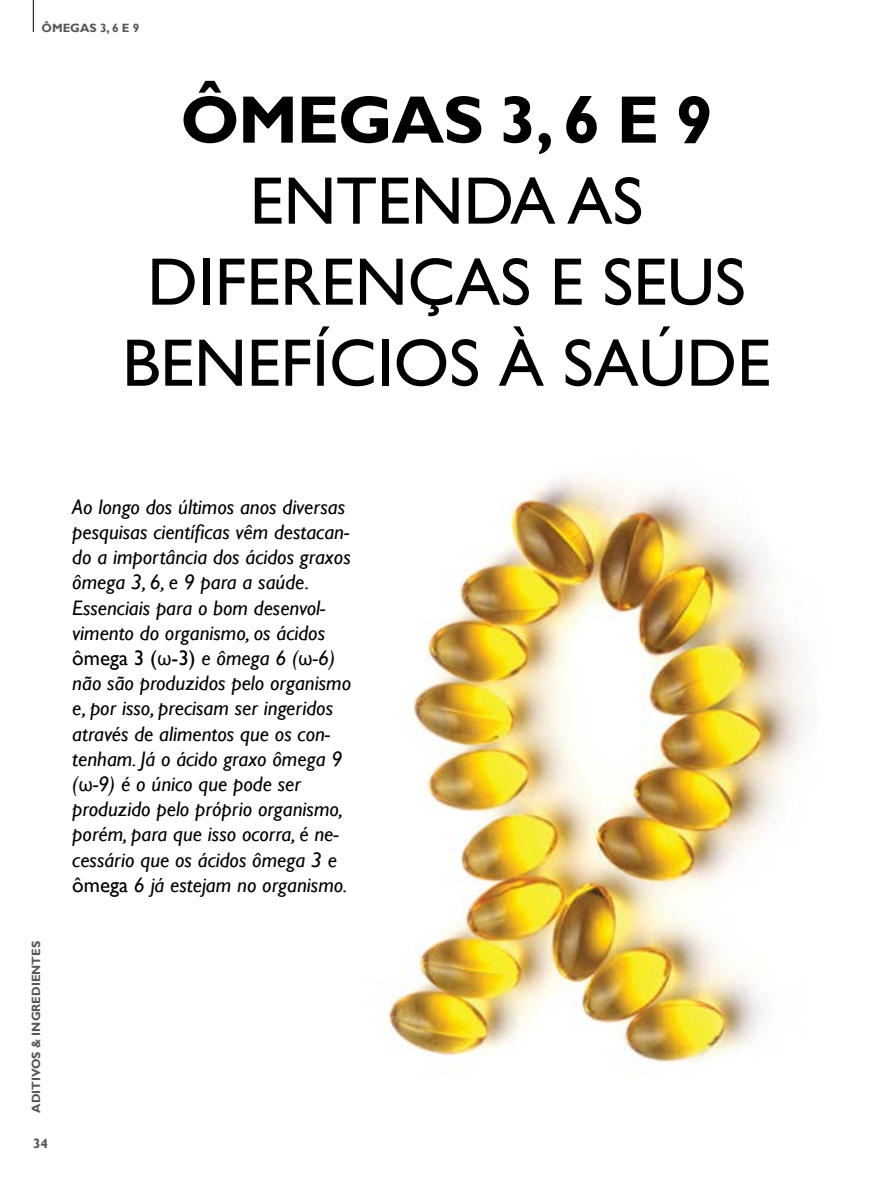
<style>
.page{position:relative;width:893px;height:1191px;background:#fff}
.page>*{position:absolute;margin:0;border:0;box-sizing:border-box;transform-origin:0 0}
.título{font:67.5px/81px "Gill Sans";color:#000;text-align:center}
.olho{font:italic 21px/25.2px "Gill Sans";color:#000}
.t1{font:700 13.5px "Gill Sans";color:#58585a}
.t2{font:700 12px "Gill Sans";color:#58585a}
.s1{font-weight:700}
.s2{font-style:normal}
.s3{font-family:"Calibri";font-style:normal}
</style>
<div class="page">
<hr style="left:33px;top:0;width:1px;height:32px;background:#000">
<img style="left:379px;top:475px;width:430px;height:589px">
<p class="t2" style="left:42px;top:21px;width:99px">ÔMEGAS 3, 6 E 9</p>
<p class="título" style="left:122px;top:81px;width:650px"><span class="s1">ÔMEGAS 3, 6 E 9<br></span>ENTENDA AS<br>DIFERENÇAS E SEUS<br>BENEFÍCIOS À SAÚDE</p>
<p class="t2" style="left:29px;top:1112px;width:173px;rotate:-90deg">ADITIVOS &amp; INGREDIENTES</p>
<p class="t1" style="left:33px;top:1135px;width:16px">34</p>
<p class="olho" style="left:72px;top:494px;width:280px">Ao longo dos últimos anos diversas pesquisas científicas vêm destacan&shy;do a importância dos ácidos graxos ômega 3, 6, e 9 para a saúde.<br>Essenciais para o bom desenvol&shy;vimento do organismo, os ácidos <span class="s2">ômega 3 (</span><span class="s3">ω</span><span class="s2">-3)</span> e ômega 6 (<span class="s3">ω</span>-6) não são produzidos pelo organismo e, por isso, precisam ser ingeridos através de alimentos que os con&shy;tenham. Já o ácido graxo ômega 9 (<span class="s3">ω</span>-9) é o único que pode ser produzido pelo próprio organismo, porém, para que isso ocorra, é ne&shy;cessário que os ácidos ômega 3 e <span class="s2">ômega</span> 6 já estejam no organismo.</p>
</div>
